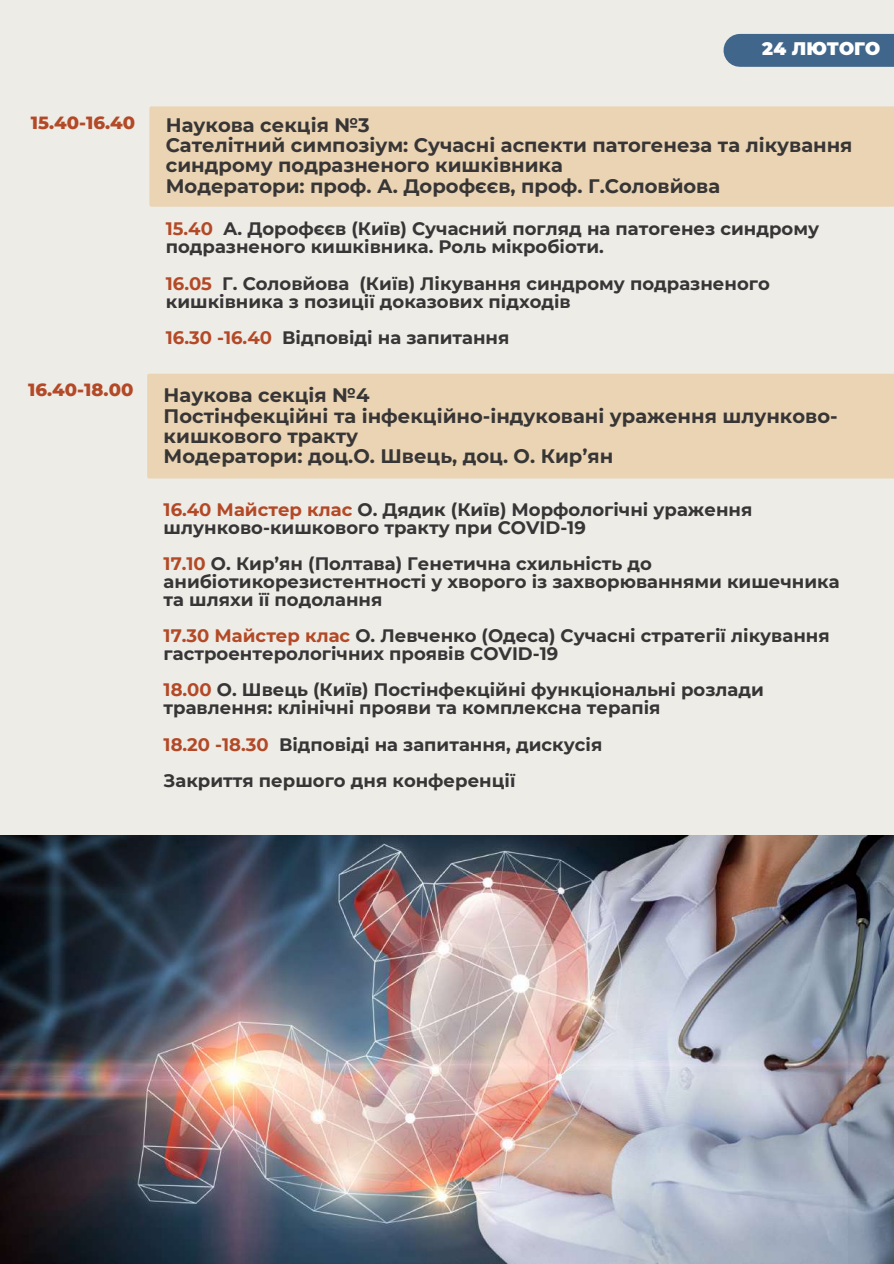
<style>
.page{position:relative;width:894px;height:1264px;background:#fff}
.page>*{position:absolute;margin:0;border:0;box-sizing:border-box;transform-origin:0 0}
.t1{font:700 19.5px/20.2px "Montserrat";color:#373535}
.t2{font:700 18px/18px "Montserrat";color:#373535}
.t3{font:800 18px "Montserrat";color:#b34926}
.t4{font:900 18px "Montserrat";letter-spacing:.005em;color:#fff}
.s1{color:#b34926}
</style>
<div class="page">
<div style="left:0;top:0;width:893px;height:1263px;background:#edece7"></div>
<div style="left:149px;top:106px;width:744px;height:101px;background:#ead4b3"></div>
<div style="left:739px;top:34px;width:154px;height:33px;background:#41668b"></div>
<div style="left:147px;top:374px;width:746px;height:104px;background:#ead4b3"></div>
<img style="left:0;top:835px;width:893px;height:428px">
<p class="t4" style="left:762px;top:38px;width:119px">24 ЛЮТОГО</p>
<p class="t3" style="left:31px;top:111px;width:106px">15.40-16.40</p>
<p class="t1" style="left:166px;top:115px;width:688px">Наукова секція №3<br>Сателітний симпозіум: Сучасні аспекти патогенеза та лікування синдрому подразненого кишківника<br>Модератори: проф. А. Дорофєєв, проф. Г.Соловйова</p>
<p class="t2" style="left:166px;top:220px;width:654px"><span class="s1">15.40</span> А. Дорофєєв (Київ) Сучасний погляд на патогенез синдрому подразненого кишківника. Роль мікробіоти.</p>
<p class="t2" style="left:166px;top:274px;width:605px"><span class="s1">16.05</span> Г. Соловйова (Київ) Лікування синдрому подразненого кишківника з позиції доказових підходів</p>
<p class="t2" style="left:166px;top:328px;width:345px"><span class="s1">16.30 -16.40</span> Відповіді на запитання</p>
<p class="t3" style="left:28px;top:378px;width:107px">16.40-18.00</p>
<p class="t1" style="left:163px;top:385px;width:675px">Наукова секція №4<br>Постінфекційні та інфекційно-індуковані ураження шлунково&shy;кишкового тракту<br>Модератори: доц.О. Швець, доц. О. Кир’ян</p>
<p class="t2" style="left:163px;top:500px;width:590px"><span class="s1">16.40 Майстер клас</span> О. Дядик (Київ) Морфологічні ураження шлунково-кишкового тракту при COVID-19</p>
<p class="t2" style="left:163px;top:555px;width:677px"><span class="s1">17.10</span> О. Кир’ян (Полтава) Генетична схильність до анибіотикорезистентності у хворого із захворюваннями кишечника та шляхи її подолання</p>
<p class="t2" style="left:163px;top:627px;width:667px"><span class="s1">17.30 Майстер клас</span> О. Левченко (Одеса) Сучасні стратегії лікування гастроентерологічних проявів COVID-19</p>
<p class="t2" style="left:163px;top:681px;width:601px"><span class="s1">18.00</span> О. Швець (Київ) Постінфекційні функціональні розлади травлення: клінічні прояви та комплексна терапія</p>
<p class="t2" style="left:163px;top:726px;width:440px;line-height:36px"><span class="s1">18.20 -18.30</span> Відповіді на запитання, дискусія<br>Закриття першого дня конференції</p>
</div>
